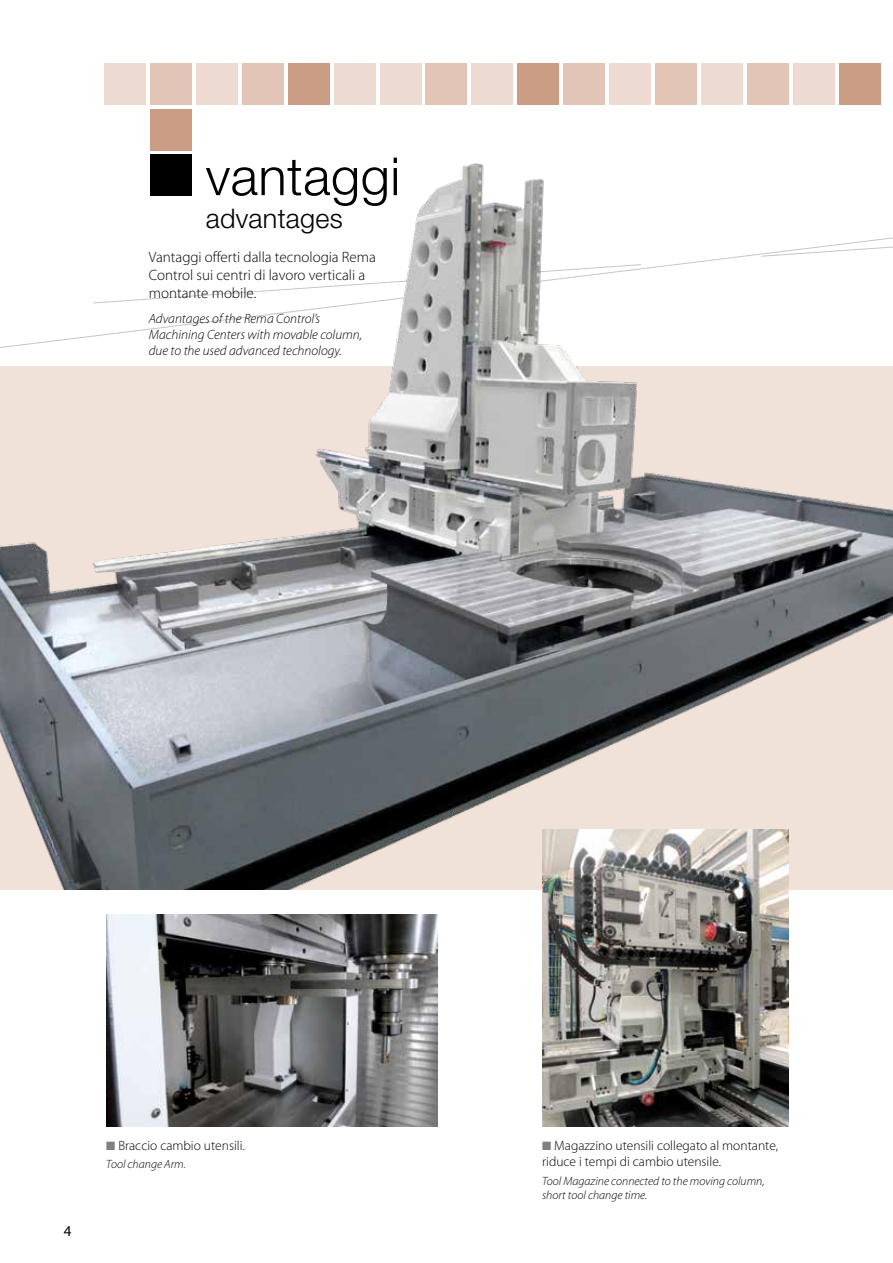
<style>
.page{position:relative;width:893px;height:1263px;background:#fff}
.page>*{position:absolute;margin:0;border:0;box-sizing:border-box;transform-origin:0 0}
.t1{font:300 52.5px "Helvetica Neue";letter-spacing:.01em;color:#000}
.t2{font:300 27px "Helvetica Neue";letter-spacing:.01em;color:#000}
.t3{font:300 15px/18px "Myriad Pro";color:#000}
.t4{font:15px "Myriad Pro";color:#000}
.t5{font:italic 300 13.5px/16.2px "Myriad Pro";color:#000}
.t6{font:300 13.5px/16.2px "Myriad Pro";color:#000}
.t7{font:italic 300 12px/14.4px "Myriad Pro";color:#000}
.s1{color:#808080}
</style>
<div class="page">
<img style="left:542px;top:890px;width:247px;height:237px">
<img style="left:106px;top:914px;width:332px;height:213px">
<div style="left:655px;top:64px;width:42px;height:41px;background:#e2c5b6"></div>
<div style="left:426px;top:64px;width:41px;height:41px;background:#e2c5b6"></div>
<div style="left:334px;top:64px;width:41px;height:41px;background:#eddad0"></div>
<div style="left:196px;top:64px;width:42px;height:41px;background:#eddad0"></div>
<div style="left:288px;top:64px;width:41px;height:41px;background:#cc9d85"></div>
<div style="left:793px;top:64px;width:41px;height:41px;background:#eddad0"></div>
<div style="left:105px;top:64px;width:41px;height:41px;background:#eddad0"></div>
<div style="left:701px;top:64px;width:41px;height:41px;background:#eddad0"></div>
<div style="left:472px;top:64px;width:41px;height:41px;background:#eddad0"></div>
<div style="left:150px;top:64px;width:42px;height:41px;background:#e2c5b6"></div>
<div style="left:150px;top:109px;width:42px;height:41px;background:#cc9d85"></div>
<div style="left:747px;top:64px;width:41px;height:41px;background:#e2c5b6"></div>
<div style="left:518px;top:64px;width:41px;height:41px;background:#cc9d85"></div>
<div style="left:564px;top:64px;width:41px;height:41px;background:#e2c5b6"></div>
<div style="left:609px;top:64px;width:42px;height:41px;background:#eddad0"></div>
<div style="left:380px;top:64px;width:41px;height:41px;background:#eddad0"></div>
<div style="left:242px;top:64px;width:42px;height:41px;background:#e2c5b6"></div>
<div style="left:839px;top:64px;width:41px;height:41px;background:#cc9d85"></div>
<img style="left:0;top:150px;width:893px;height:740px">
<h1 class="t1" style="left:206px;top:144px;width:196px">vantaggi</h1>
<h2 class="t2" style="left:206px;top:201px;width:138px">advantages</h2>
<p class="t3" style="left:149px;top:248px;width:229px">Vantaggi offerti dalla tecnologia Rema<br>Control sui centri di lavoro verticali a montante mobile.</p>
<p class="t5" style="left:149px;top:310px;width:215px">Advantages of the Rema Control’s<br>Machining Centers with movable column, due to the used advanced technology.</p>
<p class="t4" style="left:64px;top:1222px;width:9px">4</p>
<p class="t6" style="left:106px;top:1137px;width:140px"><span class="s1">■</span> Braccio cambio utensili.</p>
<p class="t7" style="left:106px;top:1157px;width:81px">Tool change Arm.</p>
<p class="t6" style="left:542px;top:1137px;width:237px"><span class="s1">■</span> Magazzino utensili collegato al montante, riduce i tempi di cambio utensile.</p>
<p class="t7" style="left:542px;top:1173px;width:224px">Tool Magazine connected to the moving column, short tool change time.</p>
</div>
